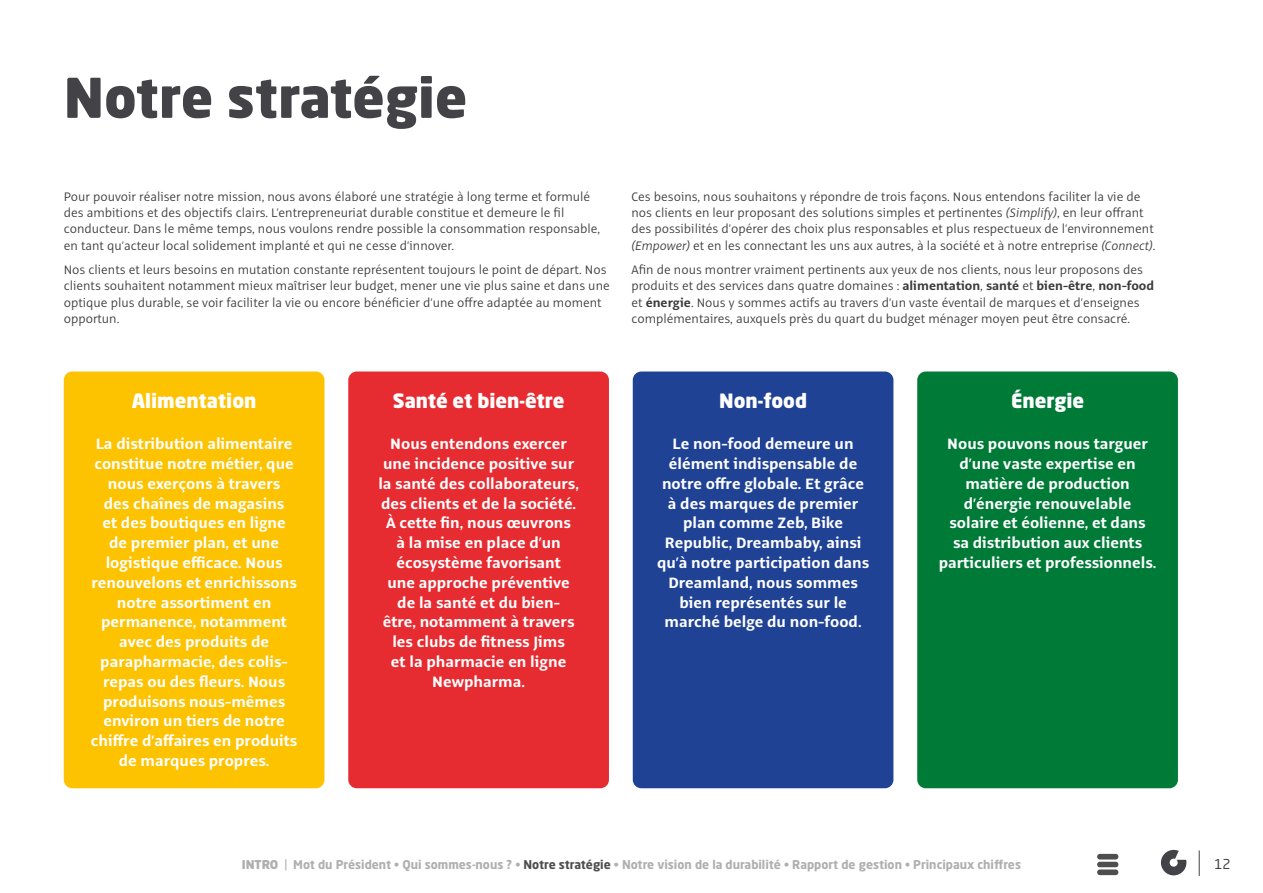
<style>
.page{position:relative;width:1263px;height:893px;background:#fff}
.page>*{position:absolute;margin:0;border:0;box-sizing:border-box;transform-origin:0 0}
.t1{font:900 54px "Neo Sans Std";color:#424247}
.t2{font:900 19.5px "Neo Sans Std";color:#fff}
.t3{font:700 16.5px/19.8px "Alto Pro";color:#fff;text-align:center}
.t4{font:300 13.5px/16.2px "Alto Pro";color:#3b3b3a}
.t5{font:13.5px "Neo Sans Std";color:#424247}
.t6{font:700 12px "Neo Sans Std";color:#aeafaf}
.s1{font-style:italic}
.s2{font-weight:700}
.s3{font-weight:900}
.s4{font-weight:400}
.s5{color:#4f4e4e}
</style>
<div class="page">
<div style="left:917px;top:371px;width:261px;height:417px;background:#007a37;border-radius:9px"></div>
<div style="left:633px;top:371px;width:260px;height:417px;background:#204295;border-radius:9px"></div>
<div style="left:348px;top:371px;width:261px;height:417px;background:#e62b31;border-radius:9px"></div>
<div style="left:64px;top:371px;width:260px;height:417px;background:#fdc200;border-radius:9px"></div>
<div style="left:1097px;top:862px;width:21px;height:5px;background:#4f4e4e;border-radius:3px"></div>
<div style="left:1097px;top:854px;width:21px;height:5px;background:#4f4e4e;border-radius:3px"></div>
<div style="left:1097px;top:869px;width:21px;height:6px;background:#4f4e4e;border-radius:3px"></div>
<svg style="left:1161px;top:850px;width:25px;height:25px"></svg>
<svg style="left:1199px;top:850px;width:1px;height:26px"></svg>
<h1 class="t1" style="left:64px;top:62px;width:405px">Notre stratégie</h1>
<p class="t4" style="left:64px;top:189px;width:538px">Pour pouvoir réaliser notre mission, nous avons élaboré une stratégie à long terme et formulé des ambitions et des objectifs clairs. L’entrepreneuriat durable constitue et demeure le fil conducteur. Dans le même temps, nous voulons rendre possible la consommation responsable, en tant qu’acteur local solidement implanté et qui ne cesse d’innover.</p>
<p class="t4" style="left:64px;top:262px;width:547px">Nos clients et leurs besoins en mutation constante représentent toujours le point de départ. Nos clients souhaitent notamment mieux maîtriser leur budget, mener une vie plus saine et dans une optique plus durable, se voir faciliter la vie ou encore bénéficier d’une offre adaptée au moment opportun.</p>
<p class="t4" style="left:631px;top:189px;width:525px">Ces besoins, nous souhaitons y répondre de trois façons. Nous entendons faciliter la vie de nos clients en leur proposant des solutions simples et pertinentes <span class="s1">(Simplify)</span>, en leur offrant des possibilités d’opérer des choix plus responsables et plus respectueux de l’environnement <span class="s1">(Empower)</span> et en les connectant les uns aux autres, à la société et à notre entreprise <span class="s1">(Connect)</span>.</p>
<p class="t4" style="left:631px;top:262px;width:524px">Afin de nous montrer vraiment pertinents aux yeux de nos clients, nous leur proposons des produits et des services dans quatre domaines : <span class="s2">alimentation</span>, <span class="s2">santé</span> et <span class="s2">bien-être</span>, <span class="s2">non-food </span>et <span class="s2">énergie</span>. Nous y sommes actifs au travers d’un vaste éventail de marques et d’enseignes complémentaires, auxquels près du quart du budget ménager moyen peut être consacré.</p>
<h2 class="t2" style="left:132px;top:388px;width:126px">Alimentation</h2>
<p class="t3" style="left:91px;top:434px;width:208px">La distribution alimentaire constitue notre métier, que nous exerçons à travers<br>des chaînes de magasins<br>et des boutiques en ligne<br>de premier plan, et une logistique efficace. Nous renouvelons et enrichissons notre assortiment en permanence, notamment avec des produits de parapharmacie, des colis&shy;repas ou des fleurs. Nous produisons nous-mêmes environ un tiers de notre chiffre d’affaires en produits de marques propres.</p>
<h2 class="t2" style="left:393px;top:388px;width:173px">Santé et bien-être</h2>
<p class="t3" style="left:378px;top:434px;width:202px">Nous entendons exercer une incidence positive sur la santé des collaborateurs, des clients et de la société.<br>À cette fin, nous œuvrons<br>à la mise en place d’un écosystème favorisant<br>une approche préventive de la santé et du bien-<br>être, notamment à travers les clubs de fitness Jims<br>et la pharmacie en ligne<br>Newpharma.</p>
<h2 class="t2" style="left:719px;top:388px;width:89px">Non-food</h2>
<p class="t3" style="left:657px;top:434px;width:214px">Le non-food demeure un élément indispensable de notre offre globale. Et grâce à des marques de premier plan comme Zeb, Bike<br>Republic, Dreambaby, ainsi qu’à notre participation dans<br>Dreamland, nous sommes bien représentés sur le marché belge du non-food.</p>
<h2 class="t2" style="left:1011px;top:388px;width:75px">Énergie</h2>
<p class="t3" style="left:939px;top:434px;width:219px">Nous pouvons nous targuer d’une vaste expertise en matière de production d’énergie renouvelable solaire et éolienne, et dans<br>sa distribution aux clients particuliers et professionnels.</p>
<p class="t6" style="left:242px;top:857px;width:781px"><span class="s3">INTRO</span> <span class="s4">|</span> Mot du Président • Qui sommes-nous ? • <span class="s5">Notre stratégie</span> • Notre vision de la durabilité • Rapport de gestion • Principaux chiffres</p>
<p class="t5" style="left:1214px;top:855px;width:18px">12</p>
</div>
